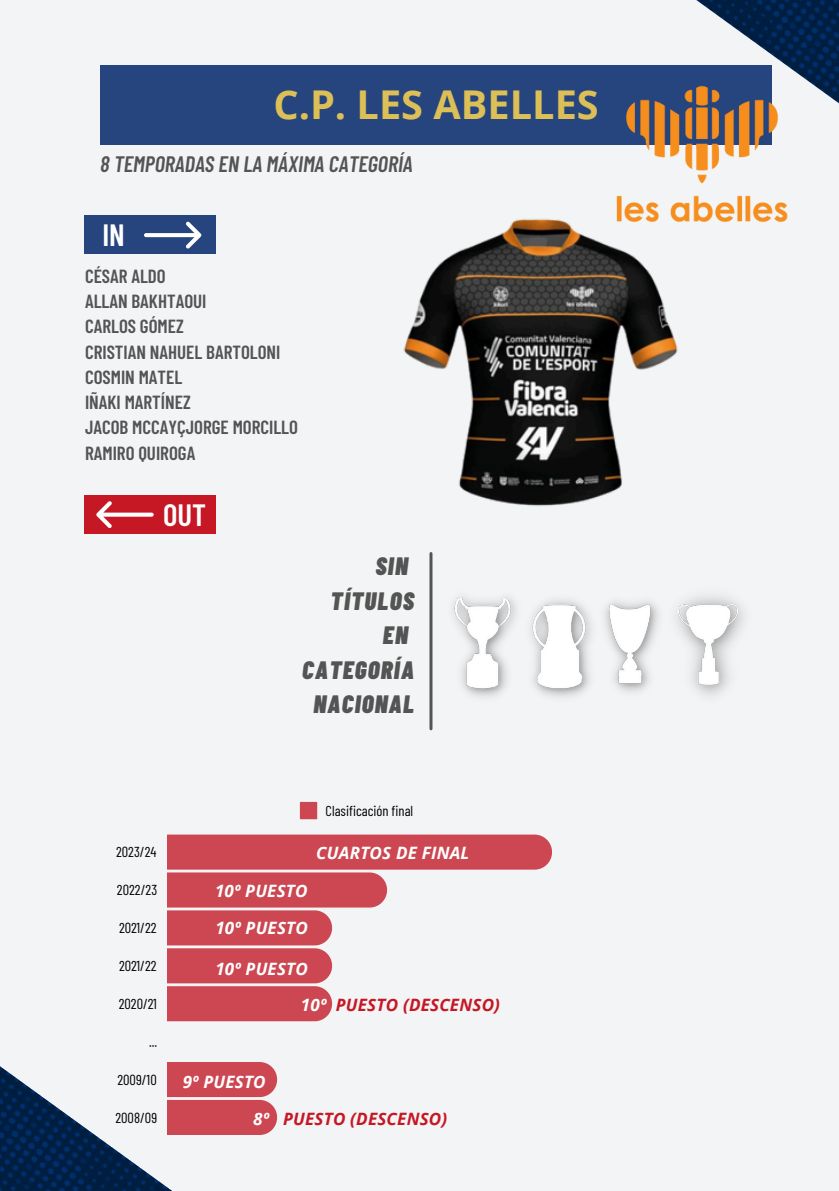
<style>
.page{position:relative;width:839px;height:1191px;background:#fff}
.page>*{position:absolute;margin:0;border:0;box-sizing:border-box;transform-origin:0 0}
.t1{font:700 39.8px "Open Sans";color:#dcbf56}
.t2{font:600 30.8px "Barlow Condensed";color:#fff}
.t3{font:italic 900 25.2px/34.4px "Barlow Condensed";letter-spacing:.05em;color:#545454;text-align:right}
.t4{font:italic 600 22.4px "Barlow Condensed";color:#545454}
.t5{font:600 19px/25.2px "Barlow Condensed";color:#545454}
.t6{font:italic 700 17px "Open Sans";letter-spacing:.01em;color:#fff}
.t7{font:italic 700 17px "Open Sans";letter-spacing:.01em;color:#c61724}
.t8{font:14.4px "Barlow Condensed";color:#000}
.s1{color:#fff}
</style>
<div class="page">
<div style="left:0;top:0;width:838px;height:1191px;background:#f2f4f5"></div>
<div style="left:84px;top:495px;width:131px;height:39px;background:#c61724"></div>
<div style="left:84px;top:215px;width:131px;height:39px;background:#26447d"></div>
<svg style="left:144px;top:222px;width:57px;height:27px"></svg>
<svg style="left:97px;top:501px;width:57px;height:27px"></svg>
<div style="left:100px;top:65px;width:671px;height:79px;background:#26447d"></div>
<svg style="left:300px;top:802px;width:17px;height:17px"></svg>
<svg style="left:314px;top:835px;width:238px;height:186px"></svg>
<img style="left:453px;top:597px;width:63px;height:100px">
<img style="left:531px;top:600px;width:60px;height:97px">
<img style="left:604px;top:601px;width:55px;height:91px">
<img style="left:676px;top:596px;width:68px;height:100px">
<hr style="left:429px;top:554px;width:3px;height:175px;background:#545454">
<img style="left:0;top:834px;width:314px;height:357px">
<img style="left:509px;top:0;width:329px;height:222px">
<img style="left:403px;top:158px;width:288px;height:434px">
<p class="t1" style="left:273px;top:76px;width:327px">C.P. LES ABELLES</p>
<h3 class="t4" style="left:100px;top:149px;width:314px">8 TEMPORADAS EN LA MÁXIMA CATEGORÍA</h3>
<p class="t2" style="left:102px;top:215px;width:24px">IN</p>
<h2 class="t5" style="left:85px;top:263px;width:214px">CÉSAR ALDO<br>ALLAN BAKHTAOUI<br>CARLOS GÓMEZ<br>CRISTIAN NAHUEL BARTOLONI<br>COSMIN MATEL<br>IÑAKI MARTÍNEZ<br>JACOB MCCAYÇJORGE MORCILLO<br>RAMIRO QUIROGA</h2>
<p class="t2" style="left:163px;top:495px;width:44px">OUT</p>
<p class="t3" style="left:302px;top:548px;width:113px">SIN<br>TÍTULOS<br>EN<br>CATEGORÍA<br>NACIONAL</p>
<p class="t8" style="left:325px;top:802px;width:89px">Clasificación final</p>
<p class="t8" style="left:116px;top:843px;width:42px">2023/24</p>
<p class="t8" style="left:117px;top:881px;width:42px">2022/23</p>
<p class="t8" style="left:119px;top:919px;width:39px">2021/22</p>
<p class="t8" style="left:119px;top:957px;width:39px">2021/22</p>
<p class="t8" style="left:119px;top:995px;width:40px">2020/21</p>
<p class="t8" style="left:149px;top:1033px;width:10px">...</p>
<p class="t8" style="left:117px;top:1071px;width:41px">2009/10</p>
<p class="t8" style="left:115px;top:1108px;width:43px">2008/09</p>
<p class="t6" style="left:316px;top:841px;width:155px">CUARTOS DE FINAL</p>
<p class="t6" style="left:215px;top:879px;width:94px">10º PUESTO</p>
<p class="t6" style="left:215px;top:916px;width:94px">10º PUESTO</p>
<p class="t6" style="left:215px;top:957px;width:94px">10º PUESTO</p>
<p class="t6" style="left:183px;top:1070px;width:84px">9º PUESTO</p>
<p class="t7" style="left:301px;top:993px;width:200px"><span class="s1">10º</span> PUESTO (DESCENSO)</p>
<p class="t7" style="left:253px;top:1106px;width:195px"><span class="s1">8º</span> PUESTO (DESCENSO)</p>
</div>
